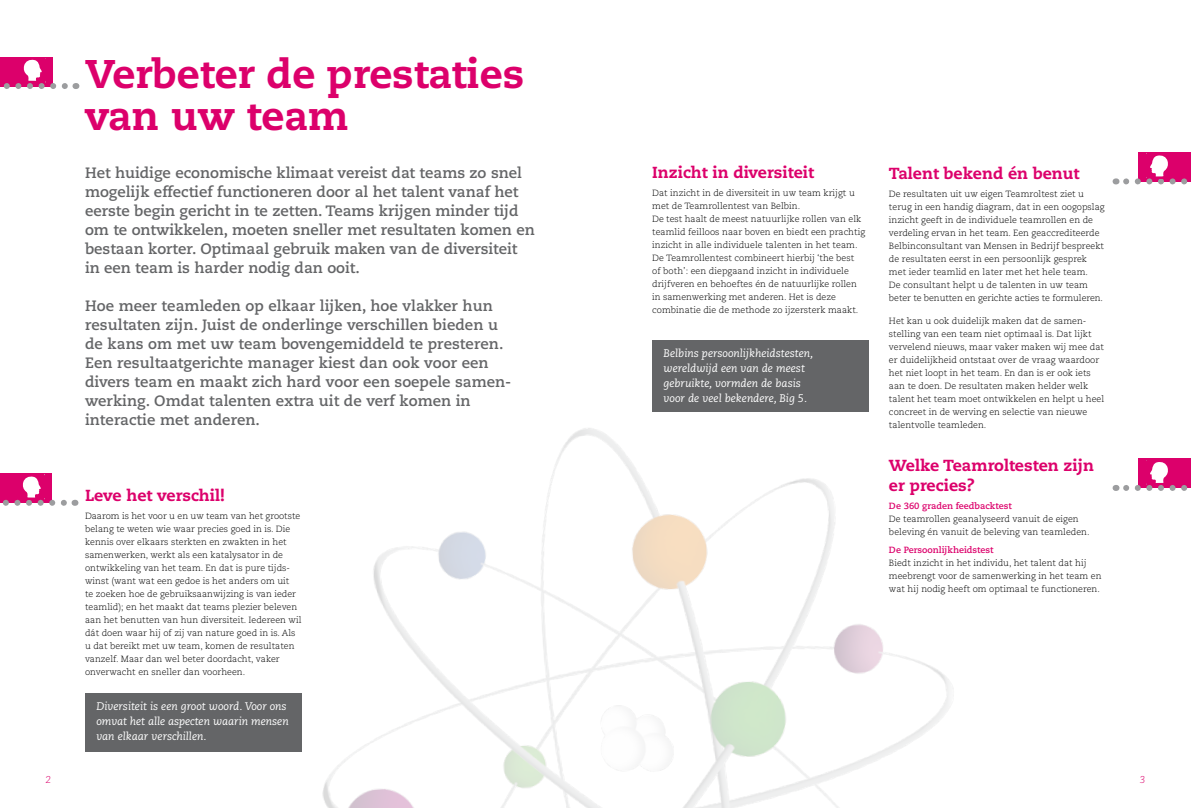
<style>
.page{position:relative;width:1191px;height:808px;background:#fff}
.page>*{position:absolute;margin:0;border:0;box-sizing:border-box;transform-origin:0 0}
.t1{font:800 40px/42px "Caecilia LT";color:#dc006b}
.t2{font:800 16px/20px "Caecilia LT";color:#dc006b}
.t3{font:700 15px/19px "Caecilia LT";color:#646567}
.t4{font:italic 11px/15px "Caecilia LT";color:#fff}
.t5{font:italic 300 10px "Caecilia LT";color:#dc006b}
.t6{font:300 9px/13px "Caecilia LT";color:#000}
.t7{font:700 9px "Caecilia LT";color:#dc006b}
</style>
<div class="page">
<img style="left:258px;top:411px;width:692px;height:397px">
<div style="left:85px;top:693px;width:217px;height:58px;background:#646567"></div>
<div style="left:0;top:57px;width:52px;height:29px;background:#dc006b"></div>
<svg style="left:0;top:58px;width:76px;height:31px"></svg>
<div style="left:1138px;top:152px;width:53px;height:30px;background:#dc006b"></div>
<svg style="left:1115px;top:155px;width:73px;height:29px"></svg>
<div style="left:0;top:473px;width:51px;height:30px;background:#dc006b"></div>
<svg style="left:3px;top:475px;width:72px;height:31px"></svg>
<div style="left:652px;top:340px;width:217px;height:71px;background:#646567"></div>
<div style="left:1138px;top:459px;width:53px;height:29px;background:#dc006b"></div>
<svg style="left:1115px;top:460px;width:73px;height:31px"></svg>
<h1 class="t1" style="left:85px;top:53px;width:440px">Verbeter de prestaties van uw team</h1>
<p class="t3" style="left:85px;top:163px;width:451px">Het huidige economische klimaat vereist dat teams zo snel mogelijk effectief functioneren door al het talent vanaf het eerste begin gericht in te zetten. Teams krijgen minder tijd om te ontwikkelen, moeten sneller met resultaten komen en bestaan korter. Optimaal gebruik maken van de diversiteit in een team is harder nodig dan ooit.</p>
<p class="t3" style="left:85px;top:296px;width:428px">Hoe meer teamleden op elkaar lijken, hoe vlakker hun resultaten zijn. Juist de onderlinge verschillen bieden u de kans om met uw team bovengemiddeld te presteren.<br>Een resultaatgerichte manager kiest dan ook voor een divers team en maakt zich hard voor een soepele samen&shy;werking. Omdat talenten extra uit de verf komen in interactie met anderen.</p>
<h2 class="t2" style="left:85px;top:485px;width:141px">Leve het verschil!</h2>
<p class="t6" style="left:85px;top:509px;width:218px">Daarom is het voor u en uw team van het grootste belang te weten wie waar precies goed in is. Die kennis over elkaars sterkten en zwakten in het samenwerken, werkt als een katalysator in de ontwikkeling van het team. En dat is pure tijds&shy;winst (want wat een gedoe is het anders om uit<br>te zoeken hoe de gebruiksaanwijzing is van ieder teamlid); en het maakt dat teams plezier beleven aan het benutten van hun diversiteit. Iedereen wil dát doen waar hij of zij van nature goed in is. Als u dat bereikt met uw team, komen de resultaten vanzelf. Maar dan wel beter doordacht, vaker onverwacht en sneller dan voorheen.</p>
<p class="t4" style="left:96px;top:699px;width:194px">Diversiteit is een groot woord. Voor ons omvat het alle aspecten waarin mensen van elkaar verschillen.</p>
<h2 class="t2" style="left:652px;top:163px;width:163px">Inzicht in diversiteit</h2>
<p class="t6" style="left:652px;top:187px;width:214px">Dat inzicht in de diversiteit in uw team krijgt u met de Teamrollentest van Belbin.<br>De test haalt de meest natuurlijke rollen van elk teamlid feilloos naar boven en biedt een prachtig inzicht in alle individuele talenten in het team.<br>De Teamrollentest combineert hierbij ‘the best<br>of both’: een diepgaand inzicht in individuele drijfveren en behoeftes én de natuurlijke rollen in samenwerking met anderen. Het is deze combinatie die de methode zo ijzersterk maakt.</p>
<p class="t4" style="left:663px;top:346px;width:151px">Belbins persoonlijkheidstesten, wereldwijd een van de meest gebruikte, vormden de basis voor de veel bekendere, Big 5.</p>
<h2 class="t2" style="left:889px;top:163px;width:192px">Talent bekend én benut</h2>
<p class="t6" style="left:889px;top:187px;width:217px">De resultaten uit uw eigen Teamroltest ziet u terug in een handig diagram, dat in een oogopslag inzicht geeft in de individuele teamrollen en de verdeling ervan in het team. Een geaccrediteerde Belbinconsultant van Mensen in Bedrijf bespreekt de resultaten eerst in een persoonlijk gesprek met ieder teamlid en later met het hele team.<br>De consultant helpt u de talenten in uw team beter te benutten en gerichte acties te formuleren.</p>
<p class="t6" style="left:889px;top:314px;width:217px">Het kan u ook duidelijk maken dat de samen&shy;stelling van een team niet optimaal is. Dat lijkt vervelend nieuws, maar vaker maken wij mee dat er duidelijkheid ontstaat over de vraag waardoor het niet loopt in het team. En dan is er ook iets aan te doen. De resultaten maken helder welk talent het team moet ontwikkelen en helpt u heel concreet in de werving en selectie van nieuwe talentvolle teamleden.</p>
<h2 class="t2" style="left:889px;top:455px;width:206px">Welke Teamroltesten zijn er precies?</h2>
<p class="t7" style="left:889px;top:500px;width:124px">De 360 graden feedbacktest</p>
<p class="t6" style="left:889px;top:512px;width:202px">De teamrollen geanalyseerd vanuit de eigen beleving én vanuit de beleving van teamleden.</p>
<p class="t7" style="left:889px;top:544px;width:106px">De Persoonlijkheidstest</p>
<p class="t6" style="left:889px;top:556px;width:214px">Biedt inzicht in het individu, het talent dat hij meebrengt voor de samenwerking in het team en wat hij nodig heeft om optimaal te functioneren.</p>
<p class="t5" style="left:45px;top:774px;width:7px">2</p>
<p class="t5" style="left:1140px;top:774px;width:7px">3</p>
</div>
